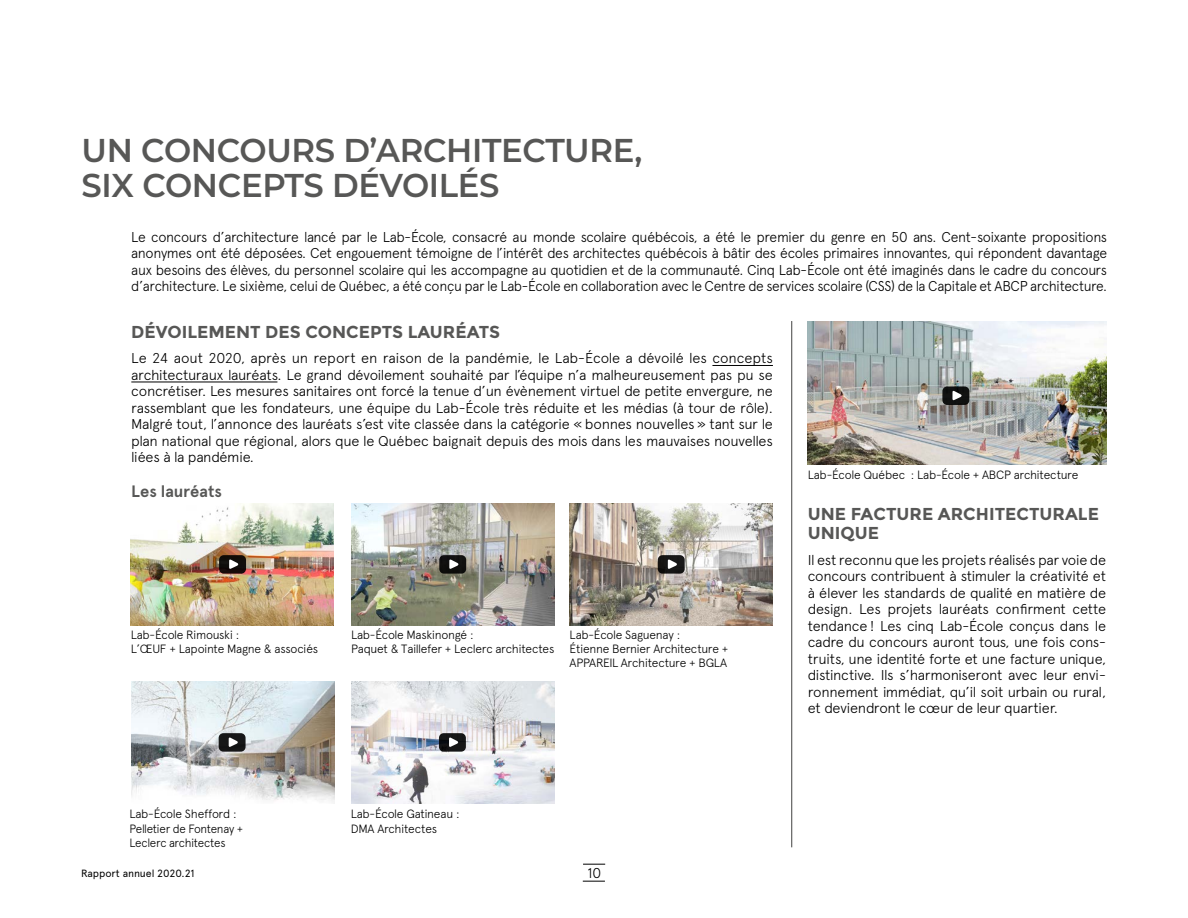
<style>
.page{position:relative;width:1188px;height:918px;background:#fff}
.page>*{position:absolute;margin:0;border:0;box-sizing:border-box;transform-origin:0 0}
.t1{font:600 33px/35.2px "Montserrat";letter-spacing:-.01em;color:#575756}
.t2{font:700 17.25px/19.5px "Montserrat";color:#575756}
.t3{font:700 16.5px "Apercu";color:#575756}
.t4{font:300 14.25px/16.5px "Apercu";letter-spacing:-.025em;color:#000;text-align:justify}
.t5{font:300 12px/14.2px "Apercu";letter-spacing:-.025em;color:#000}
.t6{font:10.5px "Apercu";letter-spacing:-.01em;color:#000}
</style>
<div class="page">
<svg style="left:583px;top:864px;width:22px;height:1px"></svg>
<svg style="left:583px;top:881px;width:22px;height:1px"></svg>
<img style="left:570px;top:503px;width:203px;height:123px">
<img style="left:131px;top:503px;width:203px;height:123px">
<img style="left:131px;top:681px;width:203px;height:121px">
<img style="left:351px;top:503px;width:203px;height:123px">
<img style="left:351px;top:681px;width:203px;height:123px">
<img style="left:808px;top:321px;width:298px;height:143px">
<div style="left:658px;top:555px;width:27px;height:19px;background:#161615;border-radius:5px"></div>
<svg style="left:668px;top:559px;width:9px;height:10px"></svg>
<div style="left:439px;top:555px;width:27px;height:19px;background:#10100f;border-radius:5px"></div>
<svg style="left:449px;top:559px;width:10px;height:10px"></svg>
<div style="left:219px;top:555px;width:27px;height:19px;background:#110c0a;border-radius:5px"></div>
<svg style="left:229px;top:559px;width:10px;height:10px"></svg>
<div style="left:219px;top:733px;width:27px;height:19px;background:#161717;border-radius:5px"></div>
<svg style="left:228px;top:737px;width:10px;height:10px"></svg>
<svg style="left:439px;top:733px;width:27px;height:19px"></svg>
<svg style="left:449px;top:737px;width:10px;height:11px"></svg>
<div style="left:942px;top:386px;width:27px;height:19px;background:#101111;border-radius:5px"></div>
<svg style="left:952px;top:390px;width:10px;height:11px"></svg>
<hr style="left:791px;top:321px;width:1px;height:526px;background:#575756">
<hr style="left:712px;top:365px;width:61px;height:1px;background:#000">
<hr style="left:131px;top:382px;width:146px;height:1px;background:#000">
<h1 class="t1" style="left:82px;top:131px;width:562px">UN CONCOURS D’ARCHITECTURE,<br>SIX CONCEPTS DÉVOILÉS</h1>
<p class="t4" style="left:131px;top:228px;width:977px">Le concours d’architecture lancé par le Lab-École, consacré au monde scolaire québécois, a été le premier du genre en 50 ans. Cent-soixante propositions anonymes ont été déposées. Cet engouement témoigne de l’intérêt des architectes québécois à bâtir des écoles primaires innovantes, qui répondent davantage aux besoins des élèves, du personnel scolaire qui les accompagne au quotidien et de la communauté. Cinq Lab-École ont été imaginés dans le cadre du concours d’architecture. Le sixième, celui de Québec, a été conçu par le Lab-École en collaboration avec le Centre de services scolaire (CSS) de la Capitale et ABCP architecture.</p>
<p class="t2" style="left:131px;top:322px;width:370px">DÉVOILEMENT DES CONCEPTS LAURÉATS</p>
<p class="t4" style="left:131px;top:350px;width:643px">Le 24 aout 2020, après un report en raison de la pandémie, le Lab-École a dévoilé les concepts architecturaux lauréats. Le grand dévoilement souhaité par l’équipe n’a malheureusement pas pu se concrétiser. Les mesures sanitaires ont forcé la tenue d’un évènement virtuel de petite envergure, ne rassemblant que les fondateurs, une équipe du Lab-École très réduite et les médias (à tour de rôle).<br>Malgré tout, l’annonce des lauréats s’est vite classée dans la catégorie « bonnes nouvelles » tant sur le plan national que régional, alors que le Québec baignait depuis des mois dans les mauvaises nouvelles liées à la pandémie.</p>
<p class="t3" style="left:131px;top:482px;width:92px">Les lauréats</p>
<p class="t5" style="left:131px;top:627px;width:189px">Lab-École Rimouski :<br>L’ŒUF + Lapointe Magne &amp; associés</p>
<p class="t5" style="left:351px;top:627px;width:205px">Lab-École Maskinongé :<br>Paquet &amp; Taillefer + Leclerc architectes</p>
<p class="t5" style="left:570px;top:627px;width:160px">Lab-École Saguenay :<br>Étienne Bernier Architecture +<br>APPAREIL Architecture + BGLA</p>
<p class="t5" style="left:808px;top:467px;width:272px">Lab-École Québec : Lab-École + ABCP architecture</p>
<p class="t2" style="left:808px;top:504px;width:293px">UNE FACTURE ARCHITECTURALE<br>UNIQUE</p>
<p class="t4" style="left:808px;top:551px;width:300px">Il est reconnu que les projets réalisés par voie de concours contribuent à stimuler la créativité et à élever les standards de qualité en matière de design. Les projets lauréats confirment cette tendance ! Les cinq Lab-École conçus dans le cadre du concours auront tous, une fois cons&shy;truits, une identité forte et une facture unique, distinctive. Ils s’harmoniseront avec leur envi&shy;ronnement immédiat, qu’il soit urbain ou rural, et deviendront le cœur de leur quartier.</p>
<p class="t5" style="left:129px;top:807px;width:115px">Lab-École Shefford :<br>Pelletier de Fontenay +<br>Leclerc architectes</p>
<p class="t5" style="left:351px;top:807px;width:111px">Lab-École Gatineau :<br>DMA Architectes</p>
<p class="t6" style="left:81px;top:867px;width:115px">Rapport annuel 2020.21</p>
<p class="t4" style="left:587px;top:864px;width:15px">10</p>
</div>
